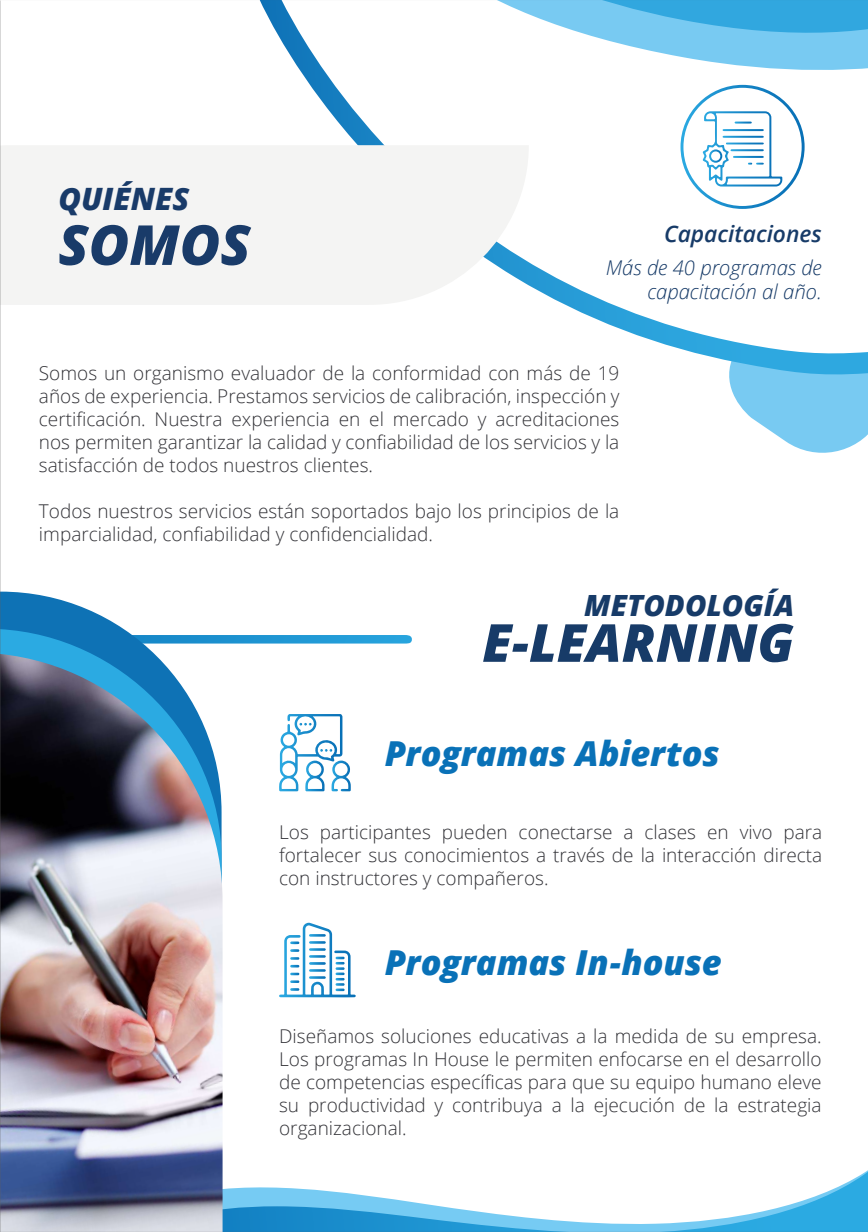
<style>
.page{position:relative;width:868px;height:1232px;background:#fff}
.page>*{position:absolute;margin:0;border:0;box-sizing:border-box;transform-origin:0 0}
.t1{font:italic 800 55.3px "Open Sans";color:#193b69}
.t2{font:italic 800 52.5px "Open Sans";color:#173b68}
.t3{font:italic 800 34.4px "Open Sans";color:#0971b7}
.t4{font:italic 800 30.8px "Open Sans";color:#193b69}
.t5{font:italic 800 29.2px "Open Sans";color:#173b68}
.t6{font:italic 600 22.8px "Open Sans";color:#173b68}
.t7{font:italic 300 20.3px/23.6px "Open Sans";color:#173b68;text-align:right}
.t8{font:300 19px/23px "Open Sans";color:#333338;text-align:justify}
</style>
<div class="page">
<svg style="left:222px;top:1171px;width:646px;height:60px"></svg>
<svg style="left:221px;top:635px;width:191px;height:8px;background:#239ad6"></svg>
<svg style="left:729px;top:377px;width:139px;height:76px"></svg>
<svg style="left:260px;top:0;width:608px;height:377px"></svg>
<div style="left:0;top:145px;width:529px;height:160px;background:#f4f4f3"></div>
<svg style="left:437px;top:0;width:431px;height:75px"></svg>
<svg style="left:680px;top:85px;width:124px;height:124px"></svg>
<svg style="left:0;top:591px;width:124px;height:38px;fill:#0e72b5"></svg>
<svg style="left:0;top:629px;width:221px;height:25px"></svg>
<img style="left:0;top:654px;width:222px;height:577px">
<svg style="left:279px;top:714px;width:72px;height:77px"></svg>
<svg style="left:279px;top:922px;width:77px;height:75px"></svg>
<hr style="left:0;top:1231px;width:868px;height:1px;background:#606060">
<h3 class="t4" style="left:58px;top:175px;width:133px">QUIÉNES</h3>
<h1 class="t1" style="left:58px;top:203px;width:194px">SOMOS</h1>
<p class="t6" style="left:664px;top:218px;width:159px">Capacitaciones</p>
<p class="t7" style="left:605px;top:255px;width:217px">Más de 40 programas de capacitación al año.</p>
<p class="t8" style="left:39px;top:361px;width:582px">Somos un organismo evaluador de la conformidad con más de 19 años de experiencia. Prestamos servicios de calibración, inspección y certificación. Nuestra experiencia en el mercado y acreditaciones nos permiten garantizar la calidad y confiabilidad de los servicios y la satisfacción de todos nuestros clientes.</p>
<p class="t8" style="left:39px;top:499px;width:582px">Todos nuestros servicios están soportados bajo los principios de la imparcialidad, confiabilidad y confidencialidad.</p>
<h3 class="t5" style="left:584px;top:583px;width:211px">METODOLOGÍA</h3>
<h2 class="t2" style="left:482px;top:603px;width:313px">E-LEARNING</h2>
<h3 class="t3" style="left:385px;top:727px;width:336px">Programas Abiertos</h3>
<p class="t8" style="left:279px;top:820px;width:544px">Los participantes pueden conectarse a clases en vivo para fortalecer sus conocimientos a través de la interacción directa con instructores y compañeros.</p>
<h3 class="t3" style="left:385px;top:936px;width:338px">Programas In-house</h3>
<p class="t8" style="left:279px;top:1024px;width:544px">Diseñamos soluciones educativas a la medida de su empresa.<br>Los programas In House le permiten enfocarse en el desarrollo de competencias específicas para que su equipo humano eleve su productividad y contribuya a la ejecución de la estrategia organizacional.</p>
</div>
